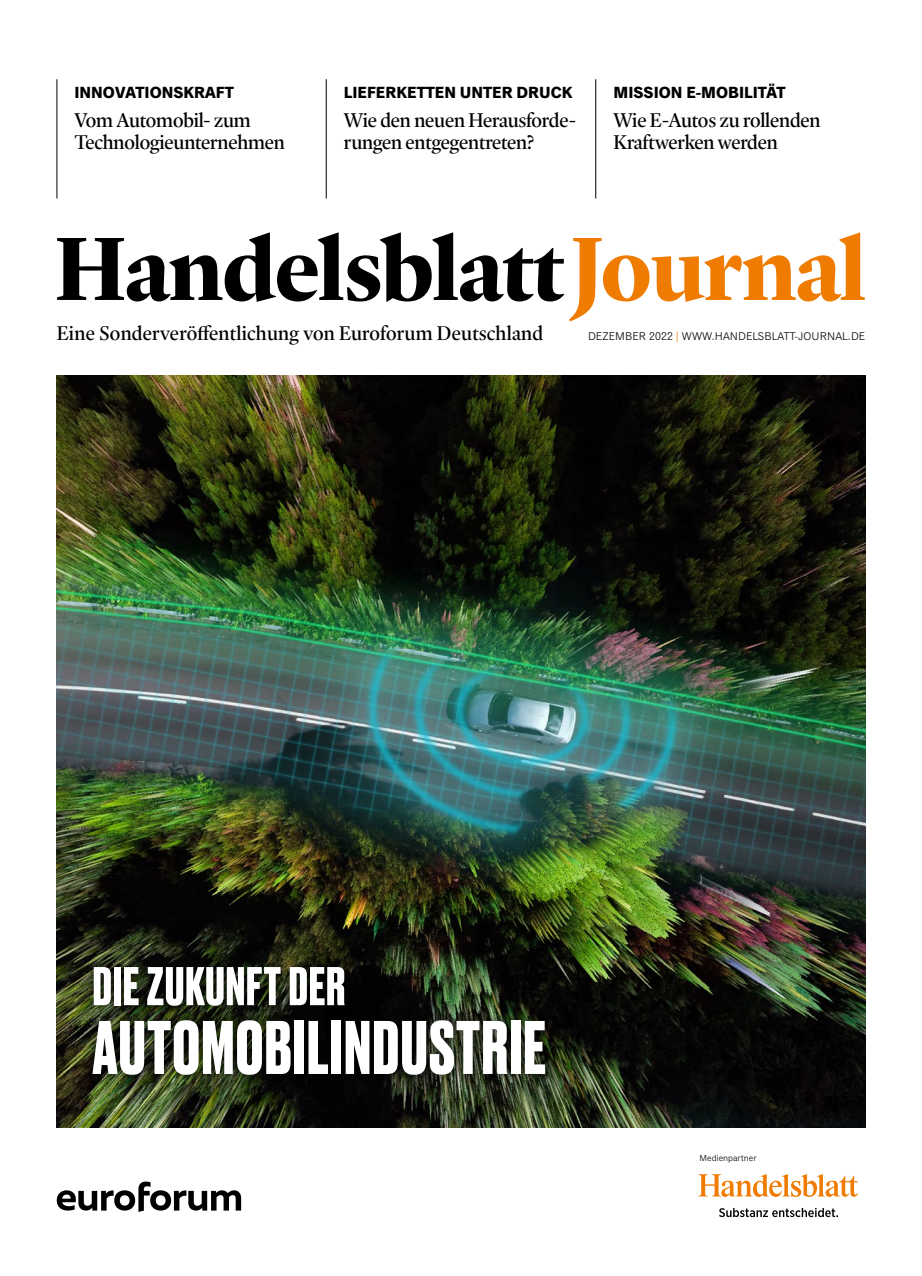
<style>
.page{position:relative;width:922px;height:1276px;background:#fff}
.page>*{position:absolute;margin:0;border:0;box-sizing:border-box;transform-origin:0 0}
.t1{font:700 90.25px "Guyot Headline";letter-spacing:-.01em;color:#000}
.t2{font:700 71.25px "Druk";letter-spacing:.025em;color:#fff}
.t3{font:700 51.25px "Druk";letter-spacing:.025em;color:#fff}
.t4{font:20px/21.9px "Guyot Headline";letter-spacing:-.01em;color:#000}
.t5{font:20px "Guyot Headline";letter-spacing:.01em;color:#000}
.t6{font:700 16.25px "Classic Grotesque Pro";color:#000}
.t7{font:11.25px "Classic Grotesque Pro";letter-spacing:.01em;color:#000}
.t8{font:8.75px "Classic Grotesque Pro";color:#000}
.s1{color:#ef7c00}
</style>
<div class="page">
<img style="left:57px;top:376px;width:808px;height:751px">
<div style="left:85px;top:959px;width:468px;height:123px;background:#000;opacity:.75"></div>
<svg style="left:57px;top:1181px;width:184px;height:31px"></svg>
<svg style="left:698px;top:1174px;width:159px;height:23px"></svg>
<svg style="left:719px;top:1208px;width:118px;height:9px"></svg>
<hr style="left:326px;top:79px;width:1px;height:119px;background:#000">
<hr style="left:57px;top:79px;width:1px;height:119px;background:#000">
<hr style="left:595px;top:79px;width:1px;height:119px;background:#000">
<p class="t6" style="left:74px;top:82px;width:161px">INNOVATIONSKRAFT</p>
<p class="t4" style="left:74px;top:109px;width:212px">Vom Automobil- zum<br>Technologieunternehmen</p>
<p class="t6" style="left:344px;top:82px;width:230px">LIEFERKETTEN UNTER DRUCK</p>
<p class="t4" style="left:344px;top:109px;width:233px">Wie den neuen Herausforde&shy;rungen entgegentreten?</p>
<p class="t6" style="left:613px;top:82px;width:173px">MISSION E-MOBILITÄT</p>
<p class="t4" style="left:613px;top:109px;width:209px">Wie E-Autos zu rollenden<br>Kraftwerken werden</p>
<h1 class="t1" style="left:55px;top:212px;width:812px">Handelsblatt<span class="s1">Journal</span></h1>
<p class="t5" style="left:57px;top:321px;width:488px">Eine Sonderveröffentlichung von Euroforum Deutschland</p>
<p class="t7" style="left:588px;top:330px;width:279px">DEZEMBER 2022 <span class="s1">|</span> WWW.HANDELSBLATT-JOURNAL.DE</p>
<h3 class="t3" style="left:93px;top:951px;width:254px">DIE ZUKUNFT DER</h3>
<h2 class="t2" style="left:93px;top:999px;width:454px">AUTOMOBILINDUSTRIE</h2>
<p class="t8" style="left:699px;top:1152px;width:58px">Medienpartner</p>
</div>
